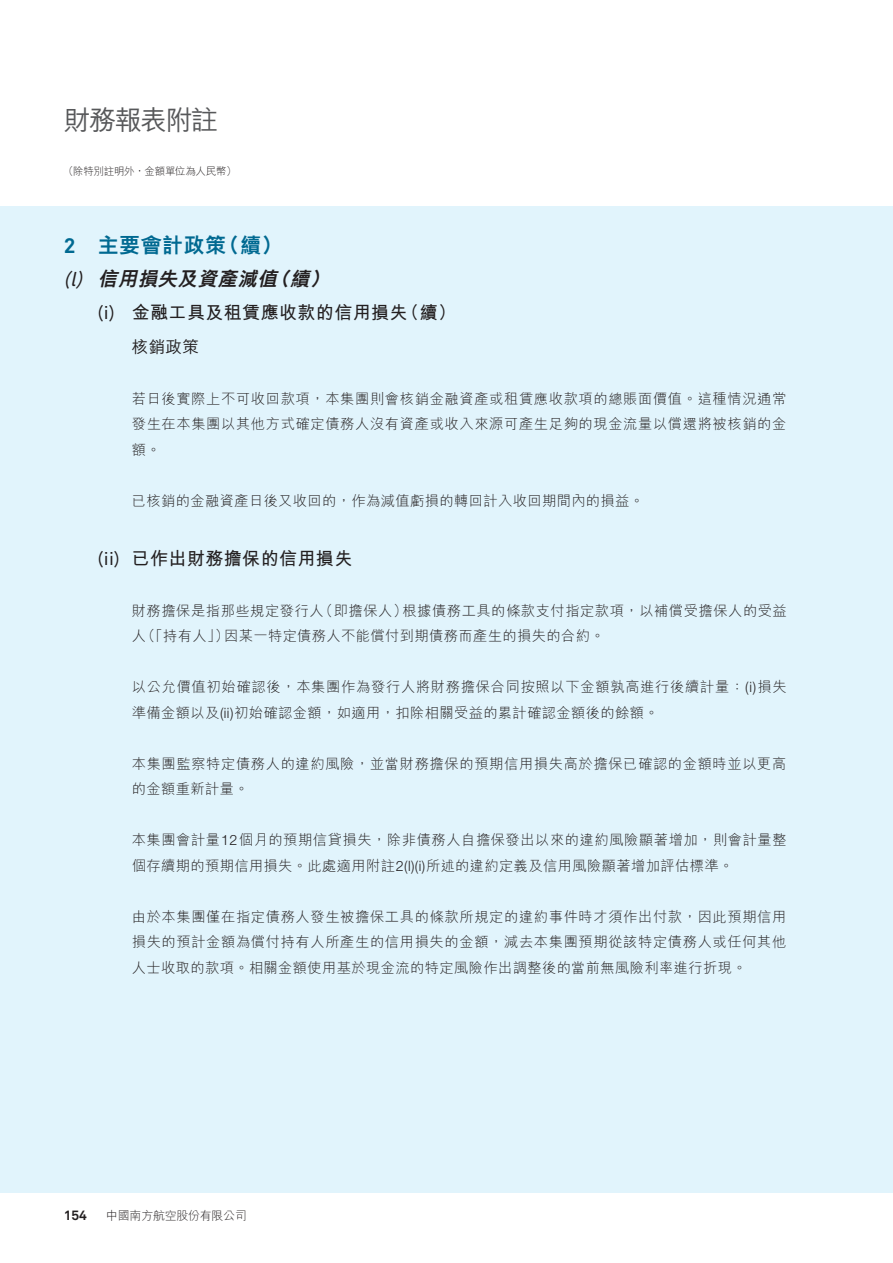
<style>
.page{position:relative;width:893px;height:1263px;background:#fff}
.page>*{position:absolute;margin:0;border:0;box-sizing:border-box;transform-origin:0 0}
.t1{font:500 27px "M Hei HK";letter-spacing:-.055em;color:#57585a}
.t2{font:800 21px "M Hei HK";letter-spacing:.02em;color:#006991}
.t3{font:italic 800 19.5px "M Hei HK";color:#231f20}
.t4{font:700 18px "M Hei HK";letter-spacing:.025em;color:#231f20}
.t5{font:500 16.5px "M Hei HK";color:#231f20}
.t6{font:300 14.25px/25.5px "M Hei HK";letter-spacing:.04em;color:#231f20}
.t7{font:700 13.5px "Akkurat Pro";color:#231f20}
.t8{font:300 12px "M Hei HK";letter-spacing:-.025em;color:#231f20}
.t9{font:300 10.5px "M Hei HK";letter-spacing:-.03em;color:#231f20}
.s1{font-family:"Akkurat Pro";font-weight:700}
.s2{font-family:"Akkurat Pro";font-weight:400}
.s3{font-family:"Helvetica Neue LT Std"}
</style>
<div class="page">
<div style="left:0;top:206px;width:893px;height:987px;background:#e1f4fc"></div>
<h1 class="t1" style="left:64px;top:101px;width:156px">財務報表附註</h1>
<p class="t9" style="left:63px;top:166px;width:175px">（除特別註明外，金額單位為人民幣）</p>
<h2 class="t2" style="left:64px;top:234px;width:220px"><span class="s1">2</span> 主要會計政策（續）</h2>
<h3 class="t3" style="left:64px;top:269px;width:271px"><span class="s2">(l)</span> 信用損失及資產減值（續）</h3>
<p class="t4" style="left:98px;top:300px;width:360px"><span class="s2">(i)</span> 金融工具及租賃應收款的信用損失（續）</p>
<p class="t5" style="left:132px;top:335px;width:69px">核銷政策</p>
<p class="t6" style="left:132px;top:386px;width:656px;text-align:justify">若日後實際上不可收回款項，本集團則會核銷金融資產或租賃應收款項的總賬面價值。這種情況通常發生在本集團以其他方式確定債務人沒有資產或收入來源可產生足夠的現金流量以償還將被核銷的金額。</p>
<p class="t6" style="left:132px;top:488px;width:514px">已核銷的金融資產日後又收回的，作為減值虧損的轉回計入收回期間內的損益。</p>
<p class="t4" style="left:98px;top:545px;width:256px"><span class="s2">(ii)</span> 已作出財務擔保的信用損失</p>
<p class="t6" style="left:132px;top:597px;width:657px">財務擔保是指那些規定發行人（即擔保人）根據債務工具的條款支付指定款項，以補償受擔保人的受益人（「持有人」）因某一特定債務人不能償付到期債務而產生的損失的合約。</p>
<p class="t6" style="left:132px;top:674px;width:656px">以公允價值初始確認後，本集團作為發行人將財務擔保合同按照以下金額孰高進行後續計量：<span class="s3">(i)</span>損失準備金額以及<span class="s3">(ii)</span>初始確認金額，如適用，扣除相關受益的累計確認金額後的餘額。</p>
<p class="t6" style="left:132px;top:750px;width:656px">本集團監察特定債務人的違約風險，並當財務擔保的預期信用損失高於擔保已確認的金額時並以更高的金額重新計量。</p>
<p class="t6" style="left:132px;top:827px;width:656px">本集團會計量<span class="s3">12</span>個月的預期信貸損失，除非債務人自擔保發出以來的違約風險顯著增加，則會計量整個存續期的預期信用損失。此處適用附註<span class="s3">2(l)(i)</span>所述的違約定義及信用風險顯著增加評估標準。</p>
<p class="t6" style="left:132px;top:903px;width:656px;text-align:justify">由於本集團僅在指定債務人發生被擔保工具的條款所規定的違約事件時才須作出付款，因此預期信用損失的預計金額為償付持有人所產生的信用損失的金額，減去本集團預期從該特定債務人或任何其他人士收取的款項。相關金額使用基於現金流的特定風險作出調整後的當前無風險利率進行折現。</p>
<p class="t7" style="left:64px;top:1207px;width:24px">154</p>
<p class="t8" style="left:106px;top:1209px;width:142px">中國南方航空股份有限公司</p>
</div>
